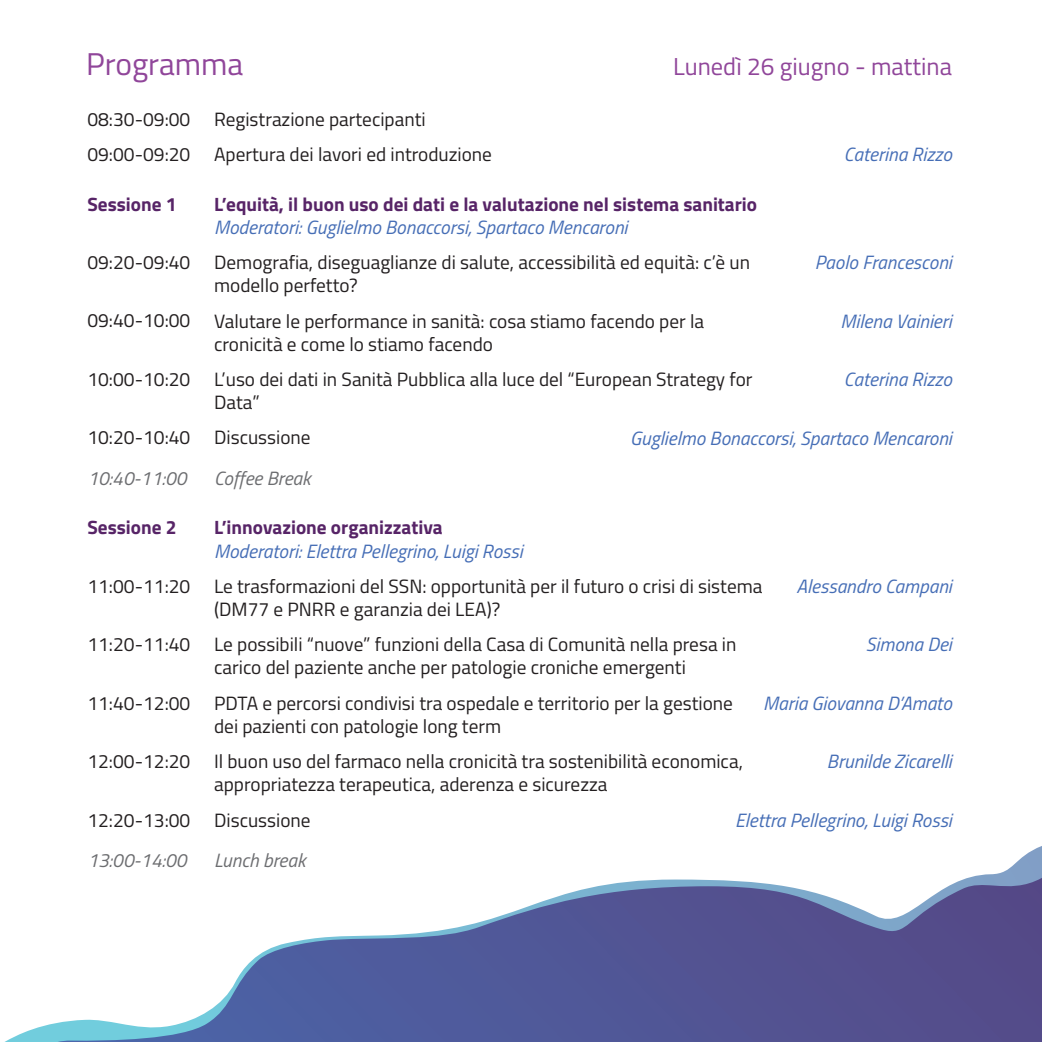
<style>
.page{position:relative;width:1042px;height:1042px;background:#fff}
.page>*{position:absolute;margin:0;border:0;box-sizing:border-box;transform-origin:0 0}
.t1{font:31.5px "Titillium";color:#90469a}
.t2{font:24.5px "Titillium";color:#90469a}
.t3{font:19.25px/23.1px "Titillium";color:#231f20}
.t4{font:italic 19.25px "Titillium";color:#466eb6}
.t5{font:700 19.25px "Titillium";color:#572467}
.t6{font:italic 19.25px "Titillium";color:#6c6d70}
</style>
<div class="page">
<svg style="left:4px;top:846px;width:1038px;height:196px"></svg>
<svg style="left:58px;top:878px;width:984px;height:164px"></svg>
<h1 class="t1" style="left:86px;top:41px;width:159px">Programma</h1>
<p class="t2" style="left:673px;top:49px;width:280px">Lunedì 26 giugno - mattina</p>
<p class="t3" style="left:87px;top:100px;width:105px;line-height:35.4px">08:30-09:00<br>09:00-09:20</p>
<p class="t5" style="left:87px;top:189px;width:91px">Sessione 1</p>
<p class="t3" style="left:87px;top:250px;width:105px">09:20-09:40</p>
<p class="t3" style="left:87px;top:308px;width:105px">09:40-10:00</p>
<p class="t3" style="left:87px;top:367px;width:105px">10:00-10:20</p>
<p class="t3" style="left:87px;top:425px;width:105px">10:20-10:40</p>
<p class="t6" style="left:87px;top:464px;width:101px">10:40-11:00</p>
<p class="t5" style="left:87px;top:513px;width:91px">Sessione 2</p>
<p class="t3" style="left:87px;top:573px;width:105px">11:00-11:20</p>
<p class="t3" style="left:87px;top:632px;width:105px">11:20-11:40</p>
<p class="t3" style="left:87px;top:690px;width:105px">11:40-12:00</p>
<p class="t3" style="left:87px;top:749px;width:105px">12:00-12:20</p>
<p class="t3" style="left:87px;top:807px;width:105px">12:20-13:00</p>
<p class="t6" style="left:87px;top:846px;width:101px">13:00-14:00</p>
<p class="t3" style="left:214px;top:101px;width:279px;line-height:35.4px">Registrazione partecipanti<br>Apertura dei lavori ed introduzione</p>
<p class="t5" style="left:214px;top:189px;width:544px">L’equità, il buon uso dei dati e la valutazione nel sistema sanitario</p>
<p class="t4" style="left:214px;top:213px;width:415px">Moderatori: Guglielmo Bonaccorsi, Spartaco Mencaroni</p>
<p class="t3" style="left:214px;top:250px;width:537px">Demografia, diseguaglianze di salute, accessibilità ed equità: c’è un modello perfetto?</p>
<p class="t3" style="left:214px;top:308px;width:491px">Valutare le performance in sanità: cosa stiamo facendo per la cronicità e come lo stiamo facendo</p>
<p class="t3" style="left:214px;top:367px;width:540px">L’uso dei dati in Sanità Pubblica alla luce del “European Strategy for<br>Data”</p>
<p class="t3" style="left:214px;top:425px;width:98px">Discussione</p>
<p class="t6" style="left:214px;top:464px;width:98px">Coffee Break</p>
<p class="t5" style="left:214px;top:513px;width:230px">L’innovazione organizzativa</p>
<p class="t4" style="left:214px;top:537px;width:310px">Moderatori: Elettra Pellegrino, Luigi Rossi</p>
<p class="t3" style="left:214px;top:574px;width:550px">Le trasformazioni del SSN: opportunità per il futuro o crisi di sistema (DM77 e PNRR e garanzia dei LEA)?</p>
<p class="t3" style="left:214px;top:632px;width:524px">Le possibili “nuove” funzioni della Casa di Comunità nella presa in carico del paziente anche per patologie croniche emergenti</p>
<p class="t3" style="left:214px;top:690px;width:520px">PDTA e percorsi condivisi tra ospedale e territorio per la gestione dei pazienti con patologie long term</p>
<p class="t3" style="left:214px;top:749px;width:530px">Il buon uso del farmaco nella cronicità tra sostenibilità economica, appropriatezza terapeutica, aderenza e sicurezza</p>
<p class="t3" style="left:214px;top:807px;width:98px">Discussione</p>
<p class="t6" style="left:214px;top:846px;width:93px">Lunch break</p>
<p class="t4" style="left:844px;top:140px;width:109px">Caterina Rizzo</p>
<p class="t4" style="left:815px;top:248px;width:139px">Paolo Francesconi</p>
<p class="t4" style="left:840px;top:307px;width:113px">Milena Vainieri</p>
<p class="t4" style="left:844px;top:365px;width:109px">Caterina Rizzo</p>
<p class="t4" style="left:630px;top:424px;width:323px">Guglielmo Bonaccorsi, Spartaco Mencaroni</p>
<p class="t4" style="left:796px;top:572px;width:157px">Alessandro Campani</p>
<p class="t4" style="left:866px;top:630px;width:87px">Simona Dei</p>
<p class="t4" style="left:763px;top:689px;width:190px">Maria Giovanna D’Amato</p>
<p class="t4" style="left:827px;top:747px;width:126px">Brunilde Zicarelli</p>
<p class="t4" style="left:735px;top:806px;width:218px">Elettra Pellegrino, Luigi Rossi</p>
</div>
